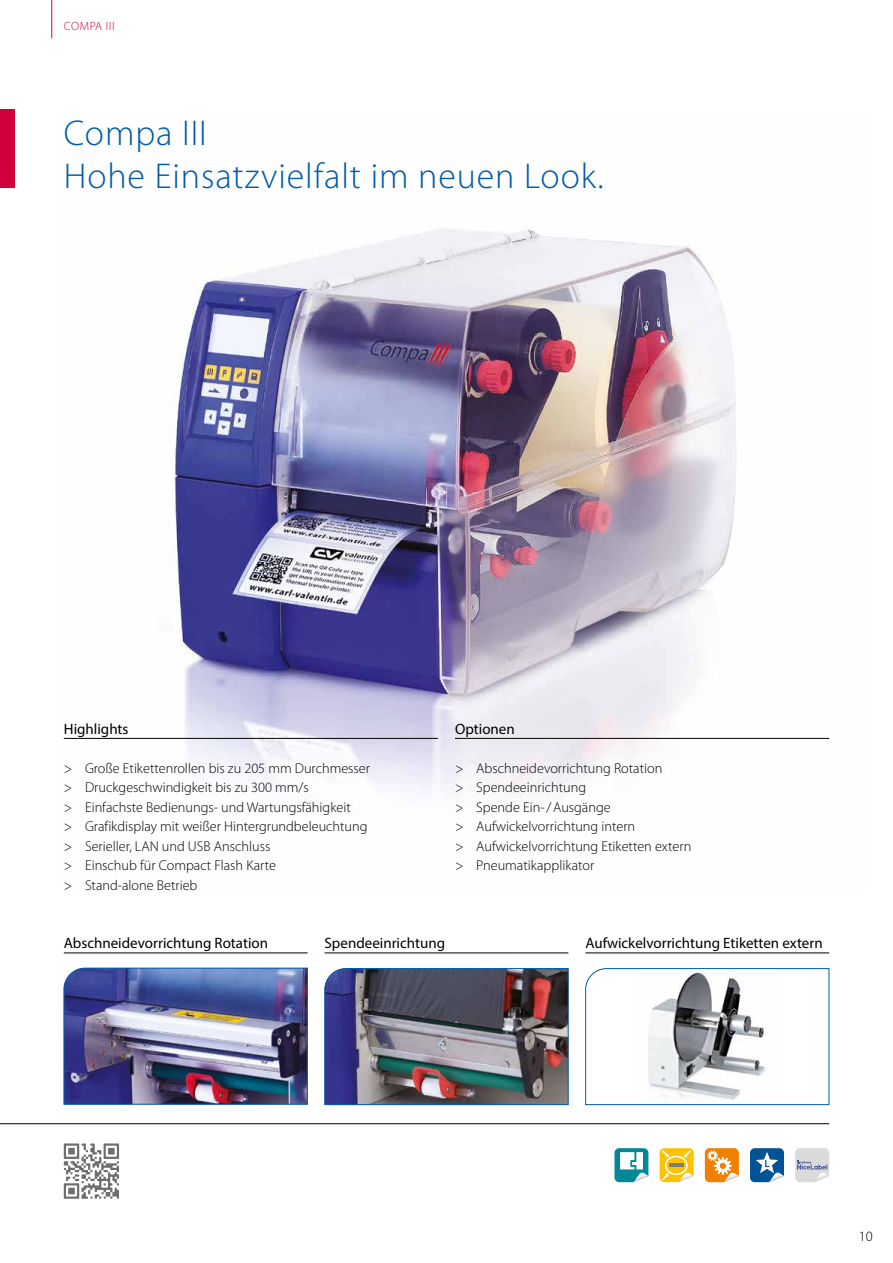
<style>
.page{position:relative;width:893px;height:1263px;background:#fff}
.page>*{position:absolute;margin:0;border:0;box-sizing:border-box;transform-origin:0 0}
.t1{font:300 36px/43.2px "Myriad Pro";letter-spacing:.025em;color:#005ba9}
.t2{font:15px "Myriad Pro";color:#000}
.t3{font:300 14.25px/19.5px "Myriad Pro";color:#000}
.t4{font:300 12px "Myriad Pro";letter-spacing:.05em;color:#cf003d}
</style>
<div class="page">
<hr style="left:0;top:1123px;width:829px;height:1px;background:#000">
<img style="left:63px;top:228px;width:767px;height:563px">
<svg style="left:660px;top:1148px;width:34px;height:34px"></svg>
<hr style="left:669px;top:1164px;width:14px;height:3px;background:#7d7d7c">
<svg style="left:705px;top:1148px;width:34px;height:34px"></svg>
<svg style="left:750px;top:1148px;width:34px;height:34px"></svg>
<svg style="left:795px;top:1148px;width:34px;height:34px"></svg>
<svg style="left:614px;top:1148px;width:34px;height:34px"></svg>
<svg style="left:585px;top:968px;width:244px;height:137px"></svg>
<img style="left:324px;top:968px;width:245px;height:137px">
<img style="left:64px;top:968px;width:244px;height:137px">
<hr style="left:455px;top:738px;width:374px;height:1px;background:#000">
<hr style="left:64px;top:738px;width:374px;height:1px;background:#000">
<hr style="left:325px;top:953px;width:243px;height:1px;background:#000">
<hr style="left:585px;top:953px;width:244px;height:1px;background:#000">
<hr style="left:64px;top:953px;width:244px;height:1px;background:#000">
<svg style="left:64px;top:1143px;width:55px;height:56px"></svg>
<hr style="left:51px;top:0;width:1px;height:38px;background:#cf003d">
<div style="left:0;top:109px;width:15px;height:78px;background:#cf003d"></div>
<p class="t4" style="left:64px;top:20px;width:52px">COMPA III</p>
<h1 class="t1" style="left:64px;top:112px;width:542px">Compa III<br>Hohe Einsatzvielfalt im neuen Look.</h1>
<p class="t2" style="left:64px;top:720px;width:66px">Highlights</p>
<p class="t3" style="left:64px;top:759px;width:308px">&gt; Große Etikettenrollen bis zu 205 mm Durchmesser &gt; Druckgeschwindigkeit bis zu 300 mm/s<br>&gt; Einfachste Bedienungs- und Wartungsfähigkeit<br>&gt; Grafikdisplay mit weißer Hintergrundbeleuchtung &gt; Serieller, LAN und USB Anschluss<br>&gt; Einschub für Compact Flash Karte<br>&gt; Stand-alone Betrieb</p>
<p class="t2" style="left:455px;top:720px;width:61px">Optionen</p>
<p class="t3" style="left:455px;top:759px;width:238px">&gt; Abschneidevorrichtung Rotation<br>&gt; Spendeeinrichtung<br>&gt; Spende Ein-/Ausgänge<br>&gt; Aufwickelvorrichtung intern<br>&gt; Aufwickelvorrichtung Etiketten extern &gt; Pneumatikapplikator</p>
<p class="t2" style="left:64px;top:934px;width:206px">Abschneidevorrichtung Rotation</p>
<p class="t2" style="left:325px;top:934px;width:122px">Spendeeinrichtung</p>
<p class="t2" style="left:585px;top:934px;width:239px">Aufwickelvorrichtung Etiketten extern</p>
<p class="t3" style="left:859px;top:1227px;width:15px">10</p>
</div>
